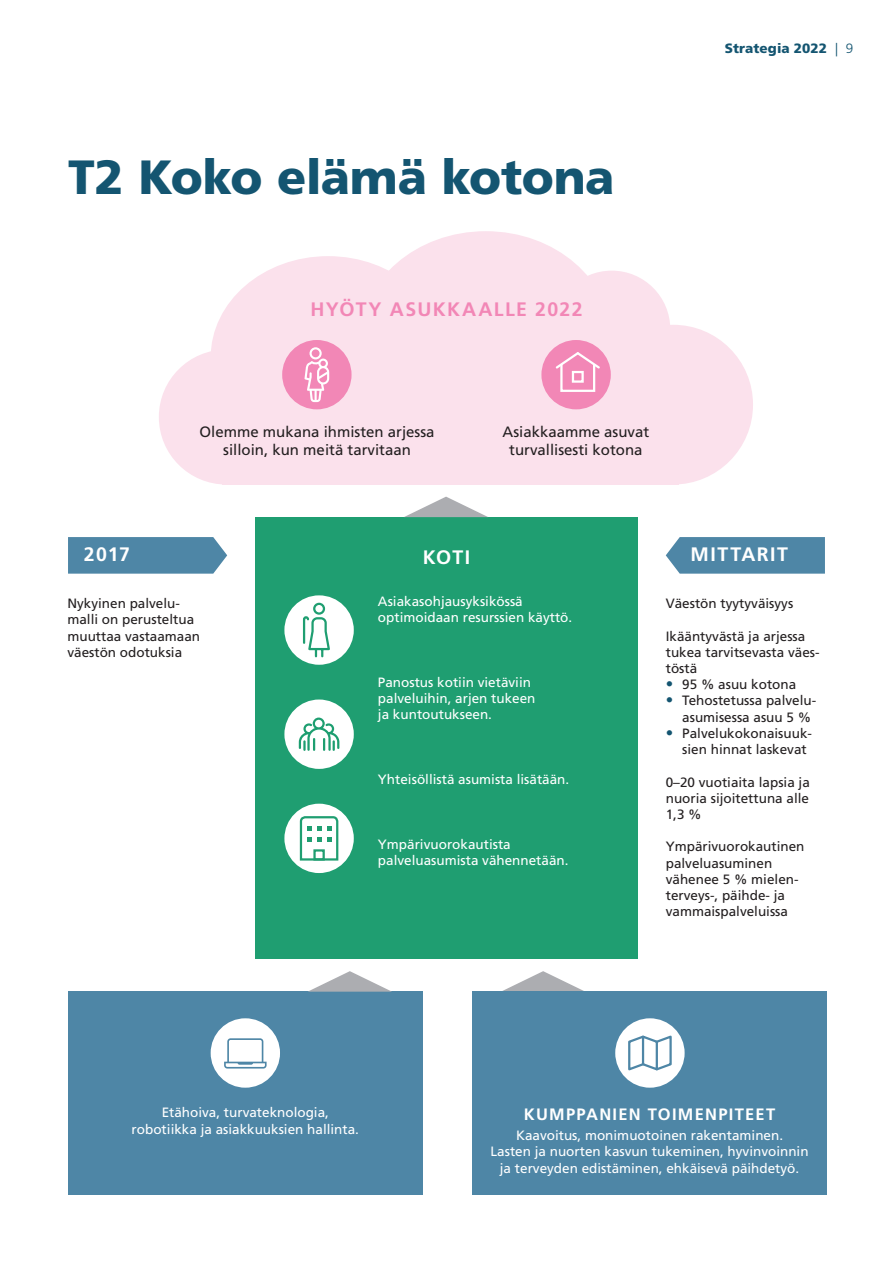
<style>
.page{position:relative;width:893px;height:1263px;background:#fff}
.page>*{position:absolute;margin:0;border:0;box-sizing:border-box;transform-origin:0 0}
.t1{font:900 48px "Frutiger";letter-spacing:-.01em;color:#145571}
.t2{font:700 19.5px "Frutiger";letter-spacing:.07em;color:#f287b6}
.t3{font:700 19.5px "Frutiger";letter-spacing:.075em;color:#fff}
.t4{font:700 16.5px "Frutiger";letter-spacing:.075em;color:#fff}
.t5{font:15px/18px "Frutiger";color:#231f20;text-align:center}
.t6{font:13.5px/16.2px "Frutiger";color:#fff}
.t7{font:13.5px/16.2px "Frutiger";color:#231f20}
.t8{font:900 13.5px "Frutiger";letter-spacing:.005em;color:#145571}
.s1{font-weight:300}
.s2{font-weight:300;font-size:15px;color:#145571}
</style>
<div class="page">
<div style="left:255px;top:517px;width:383px;height:442px;background:#1f9e71"></div>
<div style="left:284px;top:699px;width:70px;height:70px;background:#fff;border-radius:50%"></div>
<div style="left:284px;top:595px;width:70px;height:70px;background:#fff;border-radius:50%"></div>
<svg style="left:302px;top:602px;width:28px;height:56px"></svg>
<div style="left:284px;top:804px;width:70px;height:69px;background:#fff;border-radius:50%"></div>
<svg style="left:299px;top:816px;width:40px;height:45px"></svg>
<div style="left:68px;top:992px;width:355px;height:203px;background:#4e86a6"></div>
<svg style="left:404px;top:497px;width:84px;height:20px"></svg>
<svg style="left:308px;top:971px;width:84px;height:21px"></svg>
<svg style="left:501px;top:971px;width:84px;height:21px"></svg>
<div style="left:473px;top:992px;width:354px;height:203px;background:#4e86a6"></div>
<div style="left:211px;top:1018px;width:69px;height:70px;background:#fff;border-radius:50%"></div>
<div style="left:615px;top:1018px;width:70px;height:70px;background:#fff;border-radius:50%"></div>
<svg style="left:628px;top:1035px;width:44px;height:36px"></svg>
<svg style="left:224px;top:1038px;width:43px;height:30px"></svg>
<svg style="left:666px;top:537px;width:159px;height:37px;background:#578caa"></svg>
<svg style="left:68px;top:537px;width:159px;height:37px;background:#578caa"></svg>
<div style="left:553px;top:271px;width:117px;height:117px;background:#fbe1ec;border-radius:50%"></div>
<div style="left:360px;top:231px;width:252px;height:218px;background:#fbe1ec;border-radius:50%"></div>
<div style="left:593px;top:325px;width:160px;height:159px;background:#fbe1ec;border-radius:50%"></div>
<div style="left:425px;top:394px;width:254px;height:90px;background:#fbe1ec"></div>
<div style="left:211px;top:256px;width:235px;height:203px;background:#fbe1ec;border-radius:50%"></div>
<div style="left:159px;top:350px;width:135px;height:134px;background:#fbe1ec;border-radius:50%"></div>
<div style="left:222px;top:394px;width:365px;height:90px;background:#fbe1ec"></div>
<div style="left:541px;top:340px;width:70px;height:69px;background:#f287b6;border-radius:50%"></div>
<div style="left:572px;top:371px;width:12px;height:12px;background:#f287b6;border:2px solid #fff"></div>
<div style="left:560px;top:363px;width:35px;height:29px;border:2px solid #fff"></div>
<svg style="left:555px;top:350px;width:47px;height:21px"></svg>
<div style="left:282px;top:340px;width:70px;height:69px;background:#f287b6;border-radius:50%"></div>
<svg style="left:299px;top:717px;width:40px;height:34px"></svg>
<svg style="left:304px;top:347px;width:25px;height:55px"></svg>
<h1 class="t1" style="left:68px;top:148px;width:548px">T2 Koko elämä kotona</h1>
<h2 class="t2" style="left:310px;top:298px;width:274px">HYÖTY ASUKKAALLE 2022</h2>
<p class="t5" style="left:200px;top:423px;width:237px">Olemme mukana ihmisten arjessa silloin, kun meitä tarvitaan</p>
<p class="t5" style="left:502px;top:423px;width:148px">Asiakkaamme asuvat turvallisesti kotona</p>
<p class="t8" style="left:725px;top:40px;width:130px">Strategia 2022 <span class="s1">| 9</span></p>
<h2 class="t3" style="left:84px;top:543px;width:48px">2017</h2>
<h2 class="t3" style="left:691px;top:543px;width:99px">MITTARIT</h2>
<h2 class="t3" style="left:423px;top:546px;width:49px">KOTI</h2>
<p class="t6" style="left:378px;top:593px;width:196px">Asiakasohjausyksikössä optimoidaan resurssien käyttö.</p>
<p class="t7" style="left:67px;top:595px;width:134px">Nykyinen palvelu&shy;malli on perusteltua muuttaa vastaamaan väestön odotuksia</p>
<p class="t7" style="left:666px;top:595px;width:129px">Väestön tyytyväisyys</p>
<p class="t7" style="left:666px;top:628px;width:155px">Ikääntyvästä ja arjessa tukea tarvitsevasta väes&shy;töstä</p>
<p class="t7" style="left:666px;top:676px;width:132px"><span class="s2">•</span> 95 % asuu kotona</p>
<p class="t7" style="left:682px;top:693px;width:136px;text-indent:-16px"><span class="s2">•</span> Tehostetussa palvelu&shy;asumisessa asuu 5 %</p>
<p class="t7" style="left:682px;top:725px;width:131px;text-indent:-16px"><span class="s2">•</span> Palvelukokonaisuuk&shy;sien hinnat laskevat</p>
<p class="t7" style="left:666px;top:774px;width:146px;text-align:justify">0–20 vuotiaita lapsia ja nuoria sijoitettuna alle 1,3 %</p>
<p class="t7" style="left:666px;top:838px;width:140px">Ympärivuorokautinen palveluasuminen vähenee 5 % mielen&shy;terveys-, päihde- ja vammaispalveluissa</p>
<p class="t6" style="left:378px;top:674px;width:159px">Panostus kotiin vietäviin palveluihin, arjen tukeen ja kuntoutukseen.</p>
<p class="t6" style="left:378px;top:771px;width:193px">Yhteisöllistä asumista lisätään.</p>
<p class="t6" style="left:378px;top:836px;width:192px">Ympärivuorokautista palveluasumista vähennetään.</p>
<p class="t6" style="left:132px;top:1105px;width:229px;text-align:center">Etähoiva, turvateknologia, robotiikka ja asiakkuuksien hallinta.</p>
<p class="t4" style="left:524px;top:1104px;width:253px">KUMPPANIEN TOIMENPITEET</p>
<p class="t6" style="left:490px;top:1127px;width:320px;text-align:center">Kaavoitus, monimuotoinen rakentaminen.<br>Lasten ja nuorten kasvun tukeminen, hyvinvoinnin ja terveyden edistäminen, ehkäisevä päihdetyö.</p>
</div>
